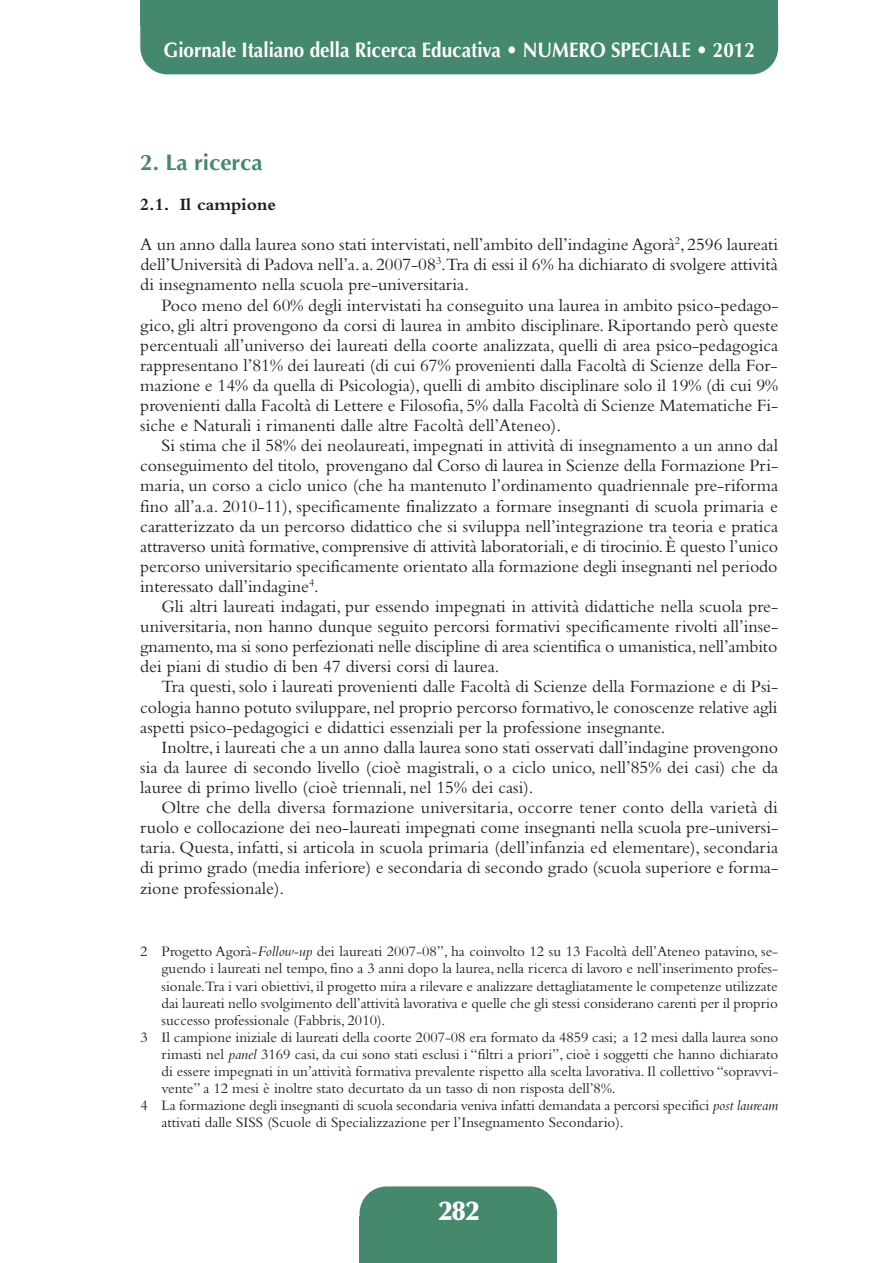
<style>
.page{position:relative;width:893px;height:1263px;background:#fff}
.page>*{position:absolute;margin:0;border:0;box-sizing:border-box;transform-origin:0 0}
.t1{font:900 27px "Optima";color:#fff}
.t2{font:700 22.5px "Optima";color:#44896d}
.t3{font:700 21px "Optima";color:#fff;scale:.9 1}
.t4{font:18px "Bembo";color:#231f20}
.t5{font:700 18px "Bembo";color:#231f20}
.t6{font:15px "Bembo";color:#231f20}
.s1{font-style:italic}
</style>
<div class="page">
<div style="left:140px;top:1px;width:638px;height:73px;background:#44896d;border-radius:27px"></div>
<div style="left:140px;top:0;width:638px;height:26px;background:#44896d"></div>
<div style="left:360px;top:1216px;width:197px;height:47px;background:#44896d"></div>
<div style="left:360px;top:1186px;width:197px;height:55px;background:#44896d;border-radius:27px"></div>
<p class="t3" style="left:164px;top:38px;width:658px">Giornale Italiano della Ricerca Educativa • NUMERO SPECIALE • 2012</p>
<p class="t2" style="left:140px;top:149px;width:124px">2. La ricerca</p>
<p class="t5" style="left:140px;top:198px;width:137px">2.1. Il campione</p>
<p class="t4" style="left:140px;top:238px;width:639px">A un anno dalla laurea sono stati intervistati, nell’ambito dell’indagine Agorà<sup>2</sup>, 2596 laureati</p>
<p class="t4" style="left:140px;top:258px;width:639px">dell’Università di Padova nell’a. a. 2007-08<sup>3</sup>.Tra di essi il 6% ha dichiarato di svolgere attività</p>
<p class="t4" style="left:140px;top:278px;width:330px">di insegnamento nella scuola pre-universitaria.</p>
<p class="t4" style="left:162px;top:299px;width:618px">Poco meno del 60% degli intervistati ha conseguito una laurea in ambito psico-pedago-</p>
<p class="t4" style="left:140px;top:319px;width:639px">gico, gli altri provengono da corsi di laurea in ambito disciplinare. Riportando però queste</p>
<p class="t4" style="left:140px;top:339px;width:639px">percentuali all’universo dei laureati della coorte analizzata, quelli di area psico-pedagogica</p>
<p class="t4" style="left:140px;top:359px;width:639px">rappresentano l’81% dei laureati (di cui 67% provenienti dalla Facoltà di Scienze della For-</p>
<p class="t4" style="left:140px;top:379px;width:639px">mazione e 14% da quella di Psicologia), quelli di ambito disciplinare solo il 19% (di cui 9%</p>
<p class="t4" style="left:140px;top:399px;width:639px">provenienti dalla Facoltà di Lettere e Filosofia, 5% dalla Facoltà di Scienze Matematiche Fi-</p>
<p class="t4" style="left:140px;top:419px;width:422px">siche e Naturali i rimanenti dalle altre Facoltà dell’Ateneo).</p>
<p class="t4" style="left:162px;top:439px;width:618px">Si stima che il 58% dei neolaureati, impegnati in attività di insegnamento a un anno dal</p>
<p class="t4" style="left:140px;top:459px;width:639px">conseguimento del titolo, provengano dal Corso di laurea in Scienze della Formazione Pri-</p>
<p class="t4" style="left:140px;top:480px;width:639px">maria, un corso a ciclo unico (che ha mantenuto l’ordinamento quadriennale pre-riforma</p>
<p class="t4" style="left:140px;top:500px;width:639px">fino all’a.a. 2010-11), specificamente finalizzato a formare insegnanti di scuola primaria e</p>
<p class="t4" style="left:140px;top:520px;width:639px">caratterizzato da un percorso didattico che si sviluppa nell’integrazione tra teoria e pratica</p>
<p class="t4" style="left:140px;top:540px;width:639px">attraverso unità formative, comprensive di attività laboratoriali, e di tirocinio. È questo l’unico</p>
<p class="t4" style="left:140px;top:560px;width:639px">percorso universitario specificamente orientato alla formazione degli insegnanti nel periodo</p>
<p class="t4" style="left:140px;top:580px;width:180px">interessato dall’indagine<sup>4</sup>.</p>
<p class="t4" style="left:162px;top:600px;width:618px">Gli altri laureati indagati, pur essendo impegnati in attività didattiche nella scuola pre-</p>
<p class="t4" style="left:140px;top:620px;width:639px">universitaria, non hanno dunque seguito percorsi formativi specificamente rivolti all’inse-</p>
<p class="t4" style="left:140px;top:640px;width:639px">gnamento, ma si sono perfezionati nelle discipline di area scientifica o umanistica, nell’ambito</p>
<p class="t4" style="left:140px;top:660px;width:361px">dei piani di studio di ben 47 diversi corsi di laurea.</p>
<p class="t4" style="left:162px;top:681px;width:618px">Tra questi, solo i laureati provenienti dalle Facoltà di Scienze della Formazione e di Psi-</p>
<p class="t4" style="left:140px;top:701px;width:639px">cologia hanno potuto sviluppare, nel proprio percorso formativo, le conoscenze relative agli</p>
<p class="t4" style="left:140px;top:721px;width:527px">aspetti psico-pedagogici e didattici essenziali per la professione insegnante.</p>
<p class="t4" style="left:162px;top:741px;width:618px">Inoltre, i laureati che a un anno dalla laurea sono stati osservati dall’indagine provengono</p>
<p class="t4" style="left:140px;top:761px;width:639px">sia da lauree di secondo livello (cioè magistrali, o a ciclo unico, nell’85% dei casi) che da</p>
<p class="t4" style="left:140px;top:781px;width:395px">lauree di primo livello (cioè triennali, nel 15% dei casi).</p>
<p class="t4" style="left:162px;top:801px;width:618px">Oltre che della diversa formazione universitaria, occorre tener conto della varietà di</p>
<p class="t4" style="left:140px;top:821px;width:639px">ruolo e collocazione dei neo-laureati impegnati come insegnanti nella scuola pre-universi-</p>
<p class="t4" style="left:140px;top:841px;width:639px">taria. Questa, infatti, si articola in scuola primaria (dell’infanzia ed elementare), secondaria</p>
<p class="t4" style="left:140px;top:861px;width:639px">di primo grado (media inferiore) e secondaria di secondo grado (scuola superiore e forma-</p>
<p class="t4" style="left:140px;top:882px;width:145px">zione professionale).</p>
<p class="t6" style="left:140px;top:946px;width:639px">2 Progetto Agorà-<span class="s1">Follow-up</span> dei laureati 2007-08”, ha coinvolto 12 su 13 Facoltà dell’Ateneo patavino, se-</p>
<p class="t6" style="left:162px;top:963px;width:618px">guendo i laureati nel tempo, fino a 3 anni dopo la laurea, nella ricerca di lavoro e nell’inserimento profes-</p>
<p class="t6" style="left:162px;top:980px;width:617px">sionale.Tra i vari obiettivi, il progetto mira a rilevare e analizzare dettagliatamente le competenze utilizzate</p>
<p class="t6" style="left:162px;top:998px;width:618px">dai laureati nello svolgimento dell’attività lavorativa e quelle che gli stessi considerano carenti per il proprio</p>
<p class="t6" style="left:162px;top:1015px;width:225px">successo professionale (Fabbris, 2010).</p>
<p class="t6" style="left:140px;top:1032px;width:639px">3 Il campione iniziale di laureati della coorte 2007-08 era formato da 4859 casi; a 12 mesi dalla laurea sono</p>
<p class="t6" style="left:162px;top:1049px;width:618px">rimasti nel <span class="s1">panel</span> 3169 casi, da cui sono stati esclusi i “filtri a priori”, cioè i soggetti che hanno dichiarato</p>
<p class="t6" style="left:162px;top:1066px;width:618px">di essere impegnati in un’attività formativa prevalente rispetto alla scelta lavorativa. Il collettivo “sopravvi-</p>
<p class="t6" style="left:162px;top:1083px;width:456px">vente” a 12 mesi è inoltre stato decurtato da un tasso di non risposta dell’8%.</p>
<p class="t6" style="left:140px;top:1100px;width:639px">4 La formazione degli insegnanti di scuola secondaria veniva infatti demandata a percorsi specifici <span class="s1">post lauream</span></p>
<p class="t6" style="left:162px;top:1117px;width:464px">attivati dalle SISS (Scuole di Specializzazione per l’Insegnamento Secondario).</p>
<p class="t1" style="left:439px;top:1200px;width:42px">282</p>
</div>
